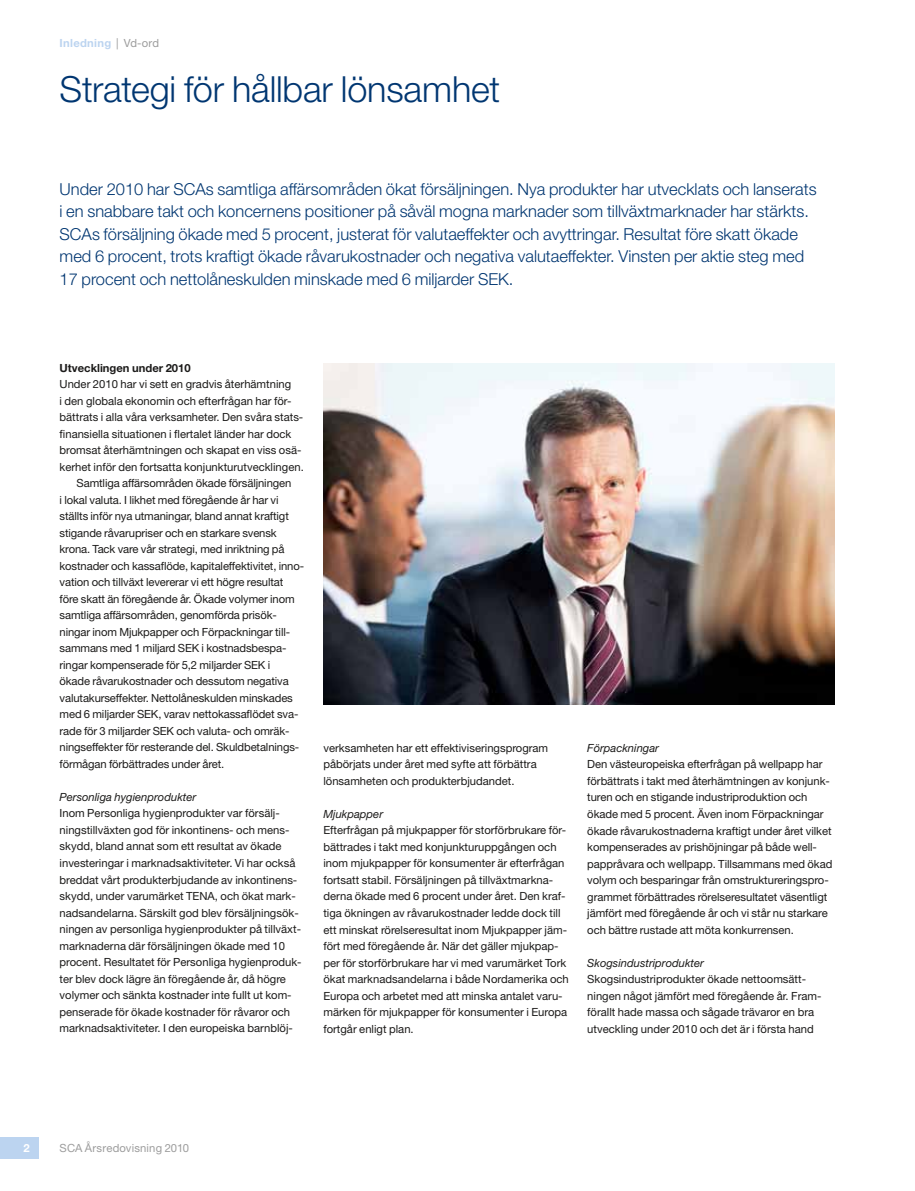
<style>
.page{position:relative;width:915px;height:1191px;background:#fff}
.page>*{position:absolute;margin:0;border:0;box-sizing:border-box;transform-origin:0 0}
.t1{font:300 36px "Helvetica Neue LT Std";letter-spacing:-.005em;color:#003671}
.t2{font:300 16.5px/22.5px "Helvetica Neue LT Std";color:#003671}
.t3{font:11.25px/16.5px "Helvetica Neue LT Std";color:#1c1b1a}
.t4{font:700 11.25px "Helvetica Neue LT Std";color:#1c1b1a}
.t5{font:11.25px "Helvetica Neue LT Std";letter-spacing:.015em;color:#9d9d9d}
.t6{font:700 11.25px "Helvetica Neue LT Std";letter-spacing:.025em;color:#bcd4f0}
.t7{font:700 11.25px "Helvetica Neue LT Std";color:#fff}
.s1{font-weight:400;color:#9d9d9d}
.s2{font-style:italic}
</style>
<div class="page">
<img style="left:323px;top:364px;width:510px;height:340px">
<div style="left:0;top:1137px;width:38px;height:22px;background:#bcd4f0"></div>
<p class="t6" style="left:60px;top:36px;width:101px">Inledning <span class="s1">| Vd-ord</span></p>
<p class="t1" style="left:60px;top:67px;width:442px">Strategi för hållbar lönsamhet</p>
<p class="t2" style="left:60px;top:177px;width:758px">Under 2010 har SCAs samtliga affärsområden ökat försäljningen. Nya produkter har utvecklats och lanserats i en snabbare takt och koncernens positioner på såväl mogna marknader som tillväxtmarknader har stärkts.<br>SCAs försäljning ökade med 5 procent, justerat för valutaeffekter och avyttringar. Resultat före skatt ökade med 6 procent, trots kraftigt ökade råvarukostnader och negativa valutaeffekter. Vinsten per aktie steg med 17 procent och nettolåneskulden minskade med 6 miljarder SEK.</p>
<p class="t4" style="left:60px;top:361px;width:133px">Utvecklingen under 2010</p>
<p class="t3" style="left:60px;top:376px;width:233px">Under 2010 har vi sett en gradvis återhämtning</p>
<p class="t3" style="left:60px;top:392px;width:233px">i den globala ekonomin och efterfrågan har för-</p>
<p class="t3" style="left:60px;top:409px;width:245px">bättrats i alla våra verksamheter. Den svåra stats-</p>
<p class="t3" style="left:60px;top:425px;width:233px">finansiella situationen i flertalet länder har dock</p>
<p class="t3" style="left:60px;top:442px;width:243px">bromsat återhämtningen och skapat en viss osä-</p>
<p class="t3" style="left:60px;top:458px;width:246px">kerhet inför den fortsatta konjunkturutvecklingen.</p>
<p class="t3" style="left:77px;top:475px;width:216px">Samtliga affärsområden ökade försäljningen</p>
<p class="t3" style="left:60px;top:491px;width:220px">i lokal valuta. I likhet med föregående år har vi</p>
<p class="t3" style="left:60px;top:508px;width:231px">ställts inför nya utmaningar, bland annat kraftigt</p>
<p class="t3" style="left:60px;top:524px;width:219px">stigande råvarupriser och en starkare svensk</p>
<p class="t3" style="left:60px;top:541px;width:226px">krona. Tack vare vår strategi, med inriktning på</p>
<p class="t3" style="left:60px;top:557px;width:246px">kostnader och kassaflöde, kapitaleffektivitet, inno-</p>
<p class="t3" style="left:60px;top:574px;width:225px">vation och tillväxt levererar vi ett högre resultat</p>
<p class="t3" style="left:60px;top:590px;width:236px">före skatt än föregående år. Ökade volymer inom</p>
<p class="t3" style="left:60px;top:607px;width:219px">samtliga affärsområden, genomförda prisök-</p>
<p class="t3" style="left:60px;top:623px;width:232px">ningar inom Mjukpapper och Förpackningar till-</p>
<p class="t3" style="left:60px;top:640px;width:228px">sammans med 1 miljard SEK i kostnadsbespa-</p>
<p class="t3" style="left:60px;top:656px;width:212px">ringar kompenserade för 5,2 miljarder SEK i</p>
<p class="t3" style="left:60px;top:673px;width:231px">ökade råvarukostnader och dessutom negativa</p>
<p class="t3" style="left:60px;top:689px;width:235px">valutakurseffekter. Nettolåneskulden minskades</p>
<p class="t3" style="left:60px;top:706px;width:240px">med 6 miljarder SEK, varav nettokassaflödet sva-</p>
<p class="t3" style="left:60px;top:722px;width:231px">rade för 3 miljarder SEK och valuta- och omräk-</p>
<p class="t3" style="left:60px;top:739px;width:241px">ningseffekter för resterande del. Skuldbetalnings-</p>
<p class="t3" style="left:60px;top:755px;width:166px">förmågan förbättrades under året.</p>
<p class="t3" style="left:60px;top:788px;width:243px"><span class="s2">Personliga hygienprodukter<br></span>Inom Personliga hygienprodukter var försälj&shy;ningstillväxten god för inkontinens- och mens&shy;skydd, bland annat som ett resultat av ökade investeringar i marknadsaktiviteter. Vi har också breddat vårt produkterbjudande av inkontinens&shy;skydd, under varumärket TENA, och ökat mark&shy;nadsandelarna. Särskilt god blev försäljningsök&shy;ningen av personliga hygienprodukter på tillväxt&shy;marknaderna där försäljningen ökade med 10 procent. Resultatet för Personliga hygienproduk&shy;ter blev dock lägre än föregående år, då högre volymer och sänkta kostnader inte fullt ut kom&shy;penserade för ökade kostnader för råvaror och marknadsaktiviteter. I den europeiska barnblöj-</p>
<p class="t3" style="left:323px;top:739px;width:226px">verksamheten har ett effektiviseringsprogram påbörjats under året med syfte att förbättra lönsamheten och produkterbjudandet.</p>
<p class="t3" style="left:323px;top:805px;width:247px"><span class="s2">Mjukpapper<br></span>Efterfrågan på mjukpapper för storförbrukare för&shy;bättrades i takt med konjunkturuppgången och inom mjukpapper för konsumenter är efterfrågan fortsatt stabil. Försäljningen på tillväxtmarkna&shy;derna ökade med 6 procent under året. Den kraf&shy;tiga ökningen av råvarukostnader ledde dock till ett minskat rörelseresultat inom Mjukpapper jäm&shy;fört med föregående år. När det gäller mjukpap&shy;per för storförbrukare har vi med varumärket Tork ökat marknadsandelarna i både Nordamerika och Europa och arbetet med att minska antalet varu&shy;märken för mjukpapper för konsumenter i Europa fortgår enligt plan.</p>
<p class="t3" style="left:587px;top:739px;width:246px"><span class="s2">Förpackningar<br></span>Den västeuropeiska efterfrågan på wellpapp har förbättrats i takt med återhämtningen av konjunk&shy;turen och en stigande industriproduktion och ökade med 5 procent. Även inom Förpackningar ökade råvarukostnaderna kraftigt under året vilket kompenserades av prishöjningar på både well&shy;pappråvara och wellpapp. Tillsammans med ökad volym och besparingar från omstruktureringspro&shy;grammet förbättrades rörelseresultatet väsentligt jämfört med föregående år och vi står nu starkare och bättre rustade att möta konkurrensen.</p>
<p class="t3" style="left:587px;top:954px;width:235px"><span class="s2">Skogsindustriprodukter </span>Skogsindustriprodukter ökade nettoomsätt&shy;ningen något jämfört med föregående år. Fram&shy;förallt hade massa och sågade trävaror en bra utveckling under 2010 och det är i första hand</p>
<p class="t7" style="left:24px;top:1141px;width:8px">2</p>
<p class="t5" style="left:60px;top:1141px;width:131px">SCA Årsredovisning 2010</p>
</div>
